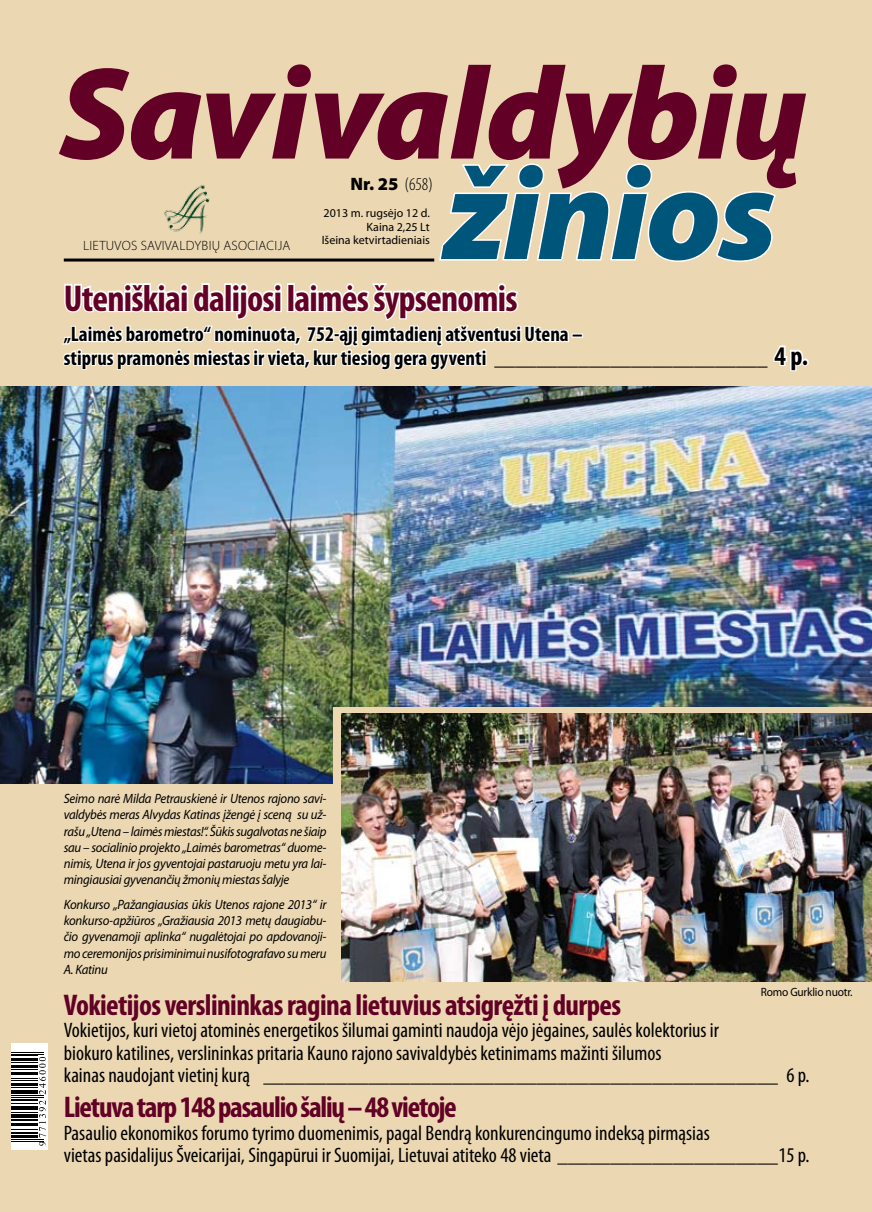
<style>
.page{position:relative;width:872px;height:1212px;background:#ebd7b2}
.page>*{position:absolute;margin:0;border:0;box-sizing:border-box;transform-origin:0 0}
.t1{font:italic 900 132px "Myriad Pro";letter-spacing:-.015em;color:#620025}
.t2{font:italic 900 132px "Myriad Pro";letter-spacing:-.02em;color:#00557a}
.t3{font:700 condensed 37.5px "Myriad Pro";letter-spacing:-.02em;color:#620025}
.t4{font:700 condensed 30px "Myriad Pro";letter-spacing:-.02em;color:#620025}
.t5{font:700 condensed 30px "Myriad Pro";letter-spacing:-.04em;color:#620025}
.t6{font:condensed 21px/22.5px "Myriad Pro";color:#000}
.t7{font:700 condensed 21px/23.4px "Myriad Pro";color:#000}
.t8{font:900 18px "Myriad Pro";color:#000}
.t9{font:italic 13.5px/16.2px "Myriad Pro";letter-spacing:-.02em;color:#000;text-align:justify;scale:.95 1}
.t10{font:300 13.5px "Myriad Pro";letter-spacing:.02em;color:#000}
.t11{font:12px/13.5px "Myriad Pro";color:#000;text-align:right}
.t12{font:12px "Myriad Pro";letter-spacing:-.02em;color:#000;scale:.95 1}
.s1{font-weight:300;font-stretch:condensed}
.s2{font-size:27px}
</style>
<div class="page">
<img style="left:0;top:387px;width:872px;height:397px">
<div style="left:333px;top:707px;width:539px;height:133px;background:#ebd7b2"></div>
<div style="left:12px;top:1043px;width:36px;height:107px;background:#fff"></div>
<hr style="left:12px;top:1099px;width:26px;height:2px;background:#000">
<hr style="left:12px;top:1097px;width:32px;height:1px;background:#000">
<hr style="left:12px;top:1095px;width:32px;height:1px;background:#000">
<hr style="left:12px;top:1054px;width:32px;height:1px;background:#000">
<hr style="left:12px;top:1052px;width:32px;height:1px;background:#000">
<svg style="left:12px;top:1100px;width:34px;height:46px"></svg>
<svg style="left:12px;top:1055px;width:34px;height:39px"></svg>
<svg style="left:439px;top:163px;width:337px;height:99px"></svg>
<hr style="left:64px;top:258px;width:370px;height:3px;background:#000">
<div style="left:571px;top:333px;width:12px;height:5px;border:2px solid #fff"></div>
<svg style="left:60px;top:283px;width:510px;height:119px"></svg>
<svg style="left:772px;top:345px;width:32px;height:56px"></svg>
<div style="left:801px;top:358px;width:7px;height:8px;border:3px solid #fff;border-radius:50%"></div>
<img style="left:164px;top:185px;width:46px;height:49px">
<img style="left:341px;top:713px;width:531px;height:268px">
<h1 class="t1" style="left:60px;top:26px;width:749px">Savi valdybių</h1>
<h1 class="t2" style="left:444px;top:127px;width:333px">žinios</h1>
<h3 class="t8" style="left:350px;top:171px;width:84px">Nr. 25 <span class="s1">(658)</span></h3>
<p class="t11" style="left:322px;top:206px;width:110px">2013 m. rugsėjo 12 d.<br>Kaina 2,25 Lt<br>Išeina ketvirtadieniais</p>
<p class="t10" style="left:83px;top:238px;width:209px">LIETUVOS SAVIVALDYBIŲ ASOCIACIJA</p>
<h2 class="t3" style="left:64px;top:275px;width:455px">Uteniškiai dalijosi laimės šypsenomis</h2>
<h3 class="t7" style="left:64px;top:322px;width:746px">„Laimės barometro“ nominuota, 752-ąjį gimtadienį atšventusi Utena –<br>stiprus pramonės miestas ir vieta, kur tiesiog gera gyventi __________________________ <span class="s2">4 p.</span></h3>
<p class="t9" style="left:64px;top:790px;width:278px">Seimo narė Milda Petrauskienė ir Utenos rajono savi&shy;valdybės meras Alvydas Katinas įžengė į sceną su už&shy;rašu „Utena – laimės miestas!“. Šūkis sugalvotas ne šiaip sau – socialinio projekto „Laimės barometras“ duome&shy;nimis, Utena ir jos gyventojai pastaruoju metu yra lai&shy;mingiausiai gyvenančių žmonių miestas šalyje</p>
<p class="t9" style="left:64px;top:896px;width:278px">Konkurso „Pažangiausias ūkis Utenos rajone 2013“ ir konkurso-apžiūros „Gražiausia 2013 metų daugiabu&shy;čio gyvenamoji aplinka“ nugalėtojai po apdovanoji&shy;mo ceremonijos prisiminimui nusifotografavo su meru A. Katinu</p>
<p class="t12" style="left:761px;top:984px;width:98px">Romo Gurklio nuotr.</p>
<h3 class="t4" style="left:64px;top:986px;width:559px">Vokietijos verslininkas ragina lietuvius atsigręžti į durpes</h3>
<p class="t6" style="left:64px;top:1019px;width:747px">Vokietijos, kuri vietoj atominės energetikos šilumai gaminti naudoja vėjo jėgaines, saulės kolektorius ir<br>biokuro katilines, verslininkas pritaria Kauno rajono savivaldybės ketinimams mažinti šilumos<br>kainas naudojant vietinį kurą _________________________________________________ 6 p.</p>
<h3 class="t5" style="left:64px;top:1089px;width:394px">Lietuva tarp 148 pasaulio šalių – 48 vietoje</h3>
<h3 class="t6" style="left:64px;top:1121px;width:747px">Pasaulio ekonomikos forumo tyrimo duomenimis, pagal Bendrą konkurencingumo indeksą pirmąsias<br>vietas pasidalijus Šveicarijai, Singapūrui ir Suomijai, Lietuvai atiteko 48 vieta _____________________15 p.</h3>
</div>
